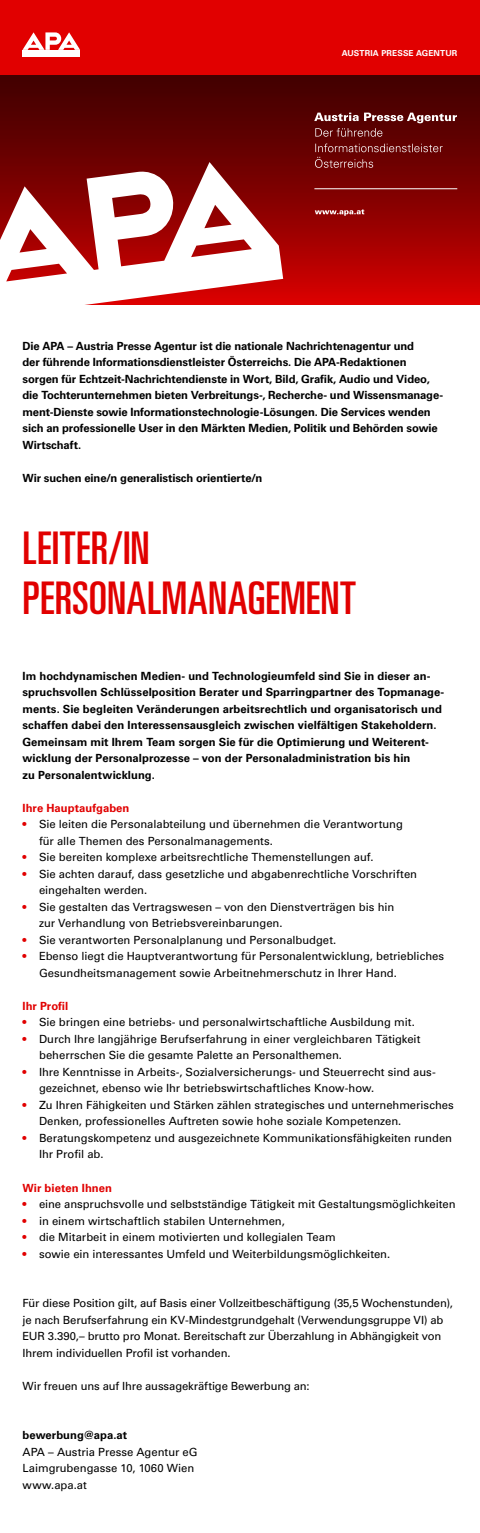
<style>
.page{position:relative;width:480px;height:1533px;background:#fff}
.page>*{position:absolute;margin:0;border:0;box-sizing:border-box;transform-origin:0 0}
.stelle{font:ultra-condensed 45px/49.5px "Univers LT Std";letter-spacing:.01em;color:#e10000}
.body{font:11.25px/16.5px "Univers LT Std";letter-spacing:-.005em;color:#000}
.lead{font:700 11.25px/16.5px "Univers LT Std";color:#000}
.t1{font:700 11.25px "Univers LT Std";letter-spacing:.005em;color:#e10000}
.body-2{font:700 11.25px "Univers LT Std";letter-spacing:.005em;color:#000}
.t2{font:700 8.25px "Univers LT Std";letter-spacing:.015em;color:#fff}
.s1{color:#e10000}
</style>
<div class="page">
<div style="left:0;top:0;width:479px;height:75px;background:#e10000"></div>
<div style="left:23px;top:50px;width:57px;height:6px;background:#fff"></div>
<svg style="left:23px;top:32px;width:57px;height:18px"></svg>
<div style="left:0;top:75px;width:479px;height:229px;background:linear-gradient(to bottom,#370000,#d20000)"></div>
<svg style="left:0;top:162px;width:283px;height:143px"></svg>
<svg style="left:314px;top:209px;width:50px;height:7px"></svg>
<svg style="left:315px;top:143px;width:127px;height:25px;background:#7a1b1b"></svg>
<svg style="left:314px;top:113px;width:142px;height:24px;background:#783030"></svg>
<hr style="left:314px;top:188px;width:143px;height:1px;background:#fff">
<p class="t2" style="left:341px;top:49px;width:117px">AUSTRIA PRESSE AGENTUR</p>
<p class="lead" style="left:22px;top:337px;width:421px">Die APA – Austria Presse Agentur ist die nationale Nachrichtenagentur und<br>der führende Informationsdienstleister Österreichs. Die APA-Redaktionen sorgen für Echtzeit-Nachrichtendienste in Wort, Bild, Grafik, Audio und Video, die Tochterunternehmen bieten Verbreitungs-, Recherche- und Wissensmanage&shy;ment-Dienste sowie Informationstechnologie-Lösungen. Die Services wenden sich an professionelle User in den Märkten Medien, Politik und Behörden sowie Wirtschaft.</p>
<p class="lead" style="left:22px;top:469px;width:241px">Wir suchen eine/n generalistisch orientierte/n</p>
<p class="stelle" style="left:22px;top:523px;width:335px">LEITER/IN<br>PERSONALMANAGEMENT</p>
<p class="lead" style="left:22px;top:667px;width:423px">Im hochdynamischen Medien- und Technologieumfeld sind Sie in dieser an&shy;spruchsvollen Schlüsselposition Berater und Sparringpartner des Topmanage&shy;ments. Sie begleiten Veränderungen arbeitsrechtlich und organisatorisch und schaffen dabei den Interessensausgleich zwischen vielfältigen Stakeholdern.<br>Gemeinsam mit Ihrem Team sorgen Sie für die Optimierung und Weiterent&shy;wicklung der Personalprozesse – von der Personaladministration bis hin<br>zu Personalentwicklung.</p>
<p class="t1" style="left:22px;top:801px;width:108px">Ihre Hauptaufgaben</p>
<p class="body" style="left:39px;top:816px;width:365px;text-indent:-16px"><span class="s1">•</span> Sie leiten die Personalabteilung und übernehmen die Verantwortung für alle Themen des Personalmanagements.</p>
<p class="body" style="left:22px;top:849px;width:352px"><span class="s1">•</span> Sie bereiten komplexe arbeitsrechtliche Themenstellungen auf.</p>
<p class="body" style="left:39px;top:865px;width:379px;text-indent:-16px"><span class="s1">•</span> Sie achten darauf, dass gesetzliche und abgabenrechtliche Vorschriften eingehalten werden.</p>
<p class="body" style="left:39px;top:898px;width:356px;text-indent:-16px"><span class="s1">•</span> Sie gestalten das Vertragswesen – von den Dienstverträgen bis hin zur Verhandlung von Betriebsvereinbarungen.</p>
<p class="body" style="left:22px;top:931px;width:315px"><span class="s1">•</span> Sie verantworten Personalplanung und Personalbudget.</p>
<p class="body" style="left:39px;top:948px;width:406px;text-indent:-16px"><span class="s1">•</span> Ebenso liegt die Hauptverantwortung für Personalentwicklung, betriebliches<br>Gesundheitsmanagement sowie Arbeitnehmerschutz in Ihrer Hand.</p>
<p class="t1" style="left:22px;top:999px;width:47px">Ihr Profil</p>
<p class="body" style="left:22px;top:1014px;width:393px"><span class="s1">•</span> Sie bringen eine betriebs- und personalwirtschaftliche Ausbildung mit.</p>
<p class="body" style="left:39px;top:1030px;width:382px;text-indent:-16px"><span class="s1">•</span> Durch Ihre langjährige Berufserfahrung in einer vergleichbaren Tätigkeit beherrschen Sie die gesamte Palette an Personalthemen.</p>
<p class="body" style="left:39px;top:1063px;width:397px;text-indent:-16px"><span class="s1">•</span> Ihre Kenntnisse in Arbeits-, Sozialversicherungs- und Steuerrecht sind aus&shy;gezeichnet, ebenso wie Ihr betriebswirtschaftliches Know-how.</p>
<p class="body" style="left:39px;top:1096px;width:416px;text-indent:-16px"><span class="s1">•</span> Zu Ihren Fähigkeiten und Stärken zählen strategisches und unternehmerisches<br>Denken, professionelles Auftreten sowie hohe soziale Kompetenzen.</p>
<p class="body" style="left:39px;top:1129px;width:414px;text-indent:-16px"><span class="s1">•</span> Beratungskompetenz und ausgezeichnete Kommunikationsfähigkeiten runden<br>Ihr Profil ab.</p>
<p class="t1" style="left:22px;top:1180px;width:91px">Wir bieten Ihnen</p>
<p class="body" style="left:22px;top:1195px;width:434px"><span class="s1">•</span> eine anspruchsvolle und selbstständige Tätigkeit mit Gestaltungsmöglichkeiten</p>
<p class="body" style="left:22px;top:1212px;width:263px"><span class="s1">•</span> in einem wirtschaftlich stabilen Unternehmen,</p>
<p class="body" style="left:22px;top:1228px;width:314px"><span class="s1">•</span> die Mitarbeit in einem motivierten und kollegialen Team</p>
<p class="body" style="left:22px;top:1245px;width:369px"><span class="s1">•</span> sowie ein interessantes Umfeld und Weiterbildungsmöglichkeiten.</p>
<p class="body" style="left:22px;top:1294px;width:431px">Für diese Position gilt, auf Basis einer Vollzeitbeschäftigung (35,5 Wochenstunden), je nach Berufserfahrung ein KV-Mindestgrundgehalt (Verwendungsgruppe VI) ab EUR 3.390,– brutto pro Monat. Bereitschaft zur Überzahlung in Abhängigkeit von Ihrem individuellen Profil ist vorhanden.</p>
<p class="body" style="left:22px;top:1377px;width:288px">Wir freuen uns auf Ihre aussagekräftige Bewerbung an:</p>
<p class="body-2" style="left:22px;top:1428px;width:106px">bewerbung@apa.at</p>
<p class="body" style="left:22px;top:1443px;width:176px">APA – Austria Presse Agentur eG</p>
<p class="body" style="left:22px;top:1459px;width:173px">Laimgrubengasse 10, 1060 Wien</p>
<p class="body" style="left:22px;top:1476px;width:66px">www.apa.at</p>
</div>
